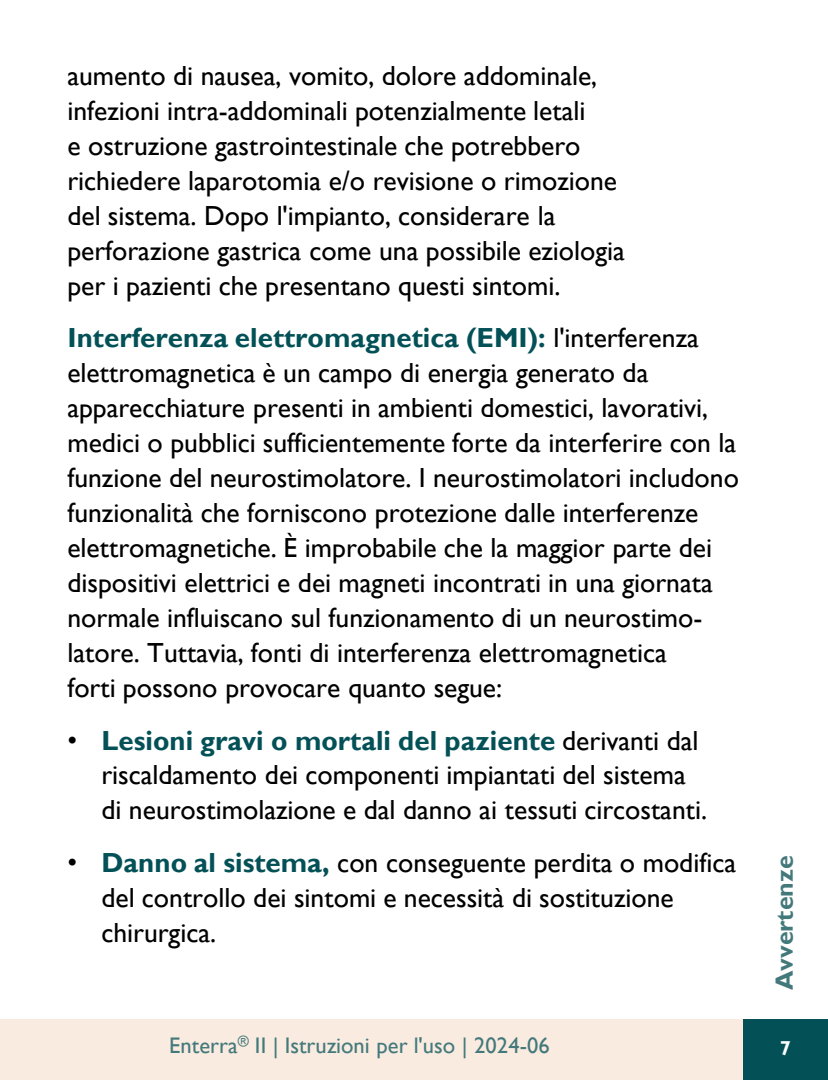
<style>
.page{position:relative;width:828px;height:1080px;background:#fff}
.page>*{position:absolute;margin:0;border:0;box-sizing:border-box;transform-origin:0 0}
.t1{font:27.5px/35px "Gill Sans";color:#000}
.t2{font:700 25px "Gill Sans";letter-spacing:-.005em;color:#44797b}
.t3{font:22.5px "Gill Sans";letter-spacing:.005em;color:#44797b}
.t4{font:700 20px "Gill Sans";color:#fff}
.s1{font-weight:700;color:#035157}
.s2{font-family:"Arial"}
</style>
<div class="page">
<div style="left:0;top:1020px;width:742px;height:60px;background:#f9ebe0"></div>
<div style="left:742px;top:1020px;width:85px;height:60px;background:#035157"></div>
<p class="t1" style="left:67px;top:58px;width:559px">aumento di nausea, vomito, dolore addominale, infezioni intra-addominali potenzialmente letali<br>e ostruzione gastrointestinale che potrebbero richiedere laparotomia e/o revisione o rimozione del sistema. Dopo l'impianto, considerare la perforazione gastrica come una possibile eziologia per i pazienti che presentano questi sintomi.</p>
<p class="t1" style="left:67px;top:321px;width:673px"><span class="s1">Interferenza elettromagnetica (EMI):</span> l'interferenza elettromagnetica è un campo di energia generato da apparecchiature presenti in ambienti domestici, lavorativi, medici o pubblici sufficientemente forte da interferire con la funzione del neurostimolatore. I neurostimolatori includono funzionalità che forniscono protezione dalle interferenze elettromagnetiche. È improbabile che la maggior parte dei dispositivi elettrici e dei magneti incontrati in una giornata normale influiscano sul funzionamento di un neurostimo&shy;latore. Tuttavia, fonti di interferenza elettromagnetica<br>forti possono provocare quanto segue:</p>
<p class="t1" style="left:101px;top:723px;width:607px;text-indent:-34px"><span class="s2">•</span> <span class="s1">Lesioni gravi o mortali del paziente</span> derivanti dal riscaldamento dei componenti impiantati del sistema di neurostimolazione e dal danno ai tessuti circostanti.</p>
<p class="t1" style="left:101px;top:846px;width:636px;text-indent:-34px"><span class="s2">•</span> <span class="s1">Danno al sistema,</span> con conseguente perdita o modifica del controllo dei sintomi e necessità di sostituzione chirurgica.</p>
<p class="t2" style="left:769px;top:990px;width:136px;rotate:-90deg">Avvertenze</p>
<p class="t3" style="left:169px;top:1032px;width:382px">Enterra<sup>®</sup> II | Istruzioni per l'uso | 2024-06</p>
<p class="t4" style="left:779px;top:1036px;width:13px">7</p>
</div>
